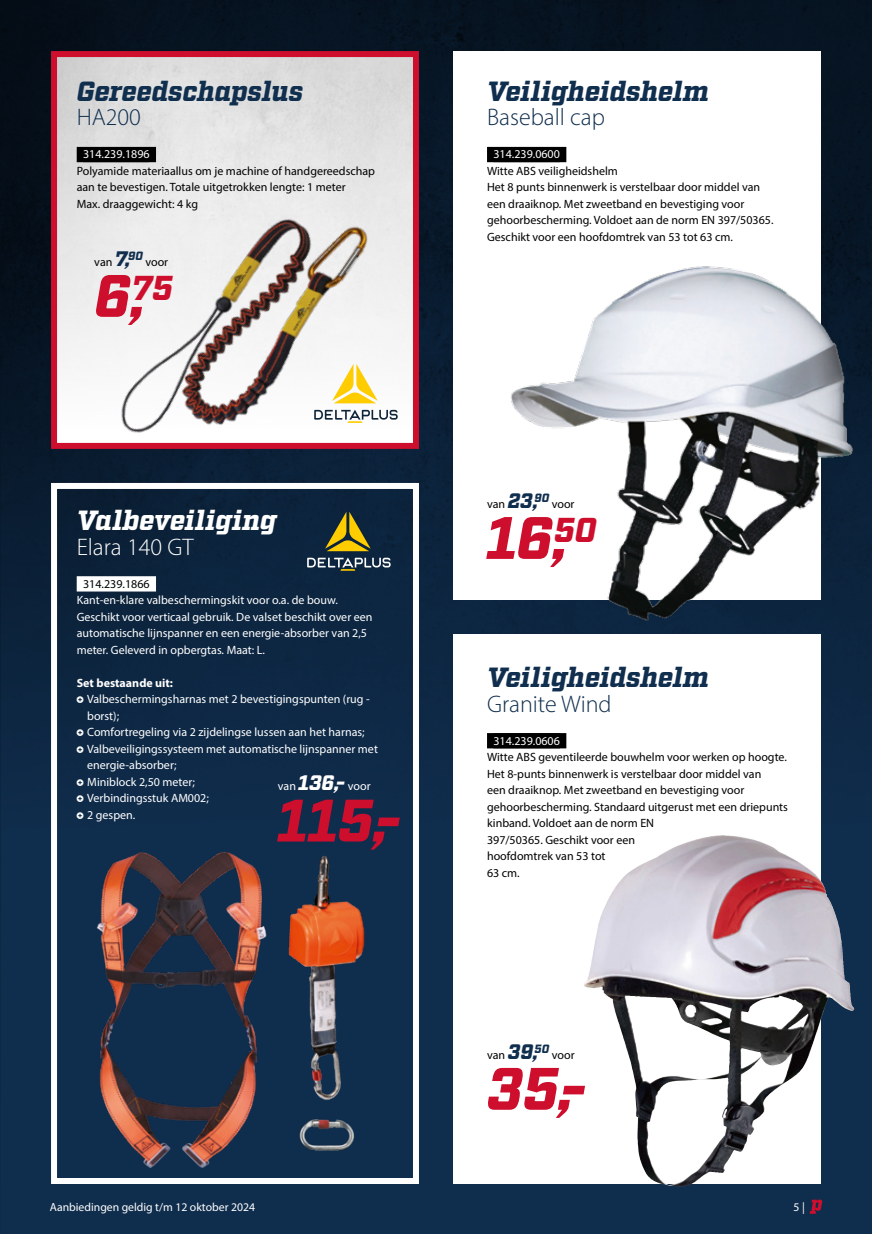
<style>
.page{position:relative;width:872px;height:1234px;background:#fff}
.page>*{position:absolute;margin:0;border:0;box-sizing:border-box;transform-origin:0 0}
.prijsblokje{font:italic 900 59.7px "Factoria";letter-spacing:-.005em;color:#cd0e2d}
.kop_blauw{font:italic 900 27.75px "Factoria";letter-spacing:-.01em;color:#102e4e}
.kop_wit{font:italic 900 27.75px "Factoria";color:#fff}
.subkop_blauw{font:300 24px "Myriad Pro";color:#102e4e}
.subkop_wit{font:300 24px "Myriad Pro";color:#fff}
.body{font:12px/16.5px "Myriad Pro";color:#000}
.opsomming{font:12px/16.5px "Myriad Pro";color:#fff}
.body-2{font:12px/16.5px "Myriad Pro";color:#fff}
.artikelnummer{font:12px "Myriad Pro";color:#fff}
.prijsblokje-2{font:12px "Myriad Pro";color:#000}
.body-3{font:700 12px "Myriad Pro";color:#fff}
.artikelnummer_wit{font:12px "Myriad Pro";color:#000}
.prijsblokje-3{font:12px "Myriad Pro";color:#fff}
.t1{font:11.7px "Myriad Pro";color:#fff}
.s1{font-family:"Factoria";font-weight:900;font-style:italic;font-size:21px;color:#102e4e}
.s2{font-family:"Probin";font-size:18px}
.s3{font-family:"Factoria";font-weight:900;font-style:italic;font-size:21px}
</style>
<div class="page">
<div style="left:0;top:0;width:872px;height:1233px;background:linear-gradient(to bottom,#040f1b,#15375b)"></div>
<img style="left:0;top:1183px;width:1px;height:50px">
<img style="left:58px;top:58px;width:354px;height:384px">
<div style="left:51px;top:51px;width:368px;height:398px;border:6px solid #cd0e2d"></div>
<div style="left:51px;top:483px;width:368px;height:700px;border:6px solid #fff"></div>
<svg style="left:453px;top:634px;width:368px;height:549px"></svg>
<div style="left:453px;top:51px;width:368px;height:549px;background:#fff"></div>
<div style="left:77px;top:147px;width:79px;height:15px;background:#000"></div>
<div style="left:77px;top:576px;width:79px;height:15px;background:#fff"></div>
<div style="left:487px;top:733px;width:79px;height:15px;background:#000"></div>
<div style="left:487px;top:147px;width:79px;height:15px;background:#000"></div>
<img style="left:494px;top:221px;width:378px;height:413px">
<img style="left:94px;top:850px;width:273px;height:319px">
<img style="left:609px;top:834px;width:111px;height:63px">
<svg style="left:325px;top:511px;width:46px;height:40px;background:#706923"></svg>
<svg style="left:307px;top:557px;width:83px;height:13px"></svg>
<svg style="left:385px;top:409px;width:13px;height:14px"></svg>
<img style="left:97px;top:162px;width:288px;height:330px">
<svg style="left:809px;top:1199px;width:13px;height:14px"></svg>
<p class="kop_blauw" style="left:77px;top:74px;width:228px">Gereedschapslus</p>
<p class="subkop_blauw" style="left:77px;top:103px;width:66px">HA200</p>
<p class="artikelnummer" style="left:83px;top:147px;width:68px">314.239.1896</p>
<p class="body" style="left:77px;top:162px;width:300px">Polyamide materiaallus om je machine of handgereedschap aan te bevestigen. Totale uitgetrokken lengte: 1 meter</p>
<p class="body" style="left:77px;top:195px;width:123px">Max. draaggewicht: 4 kg</p>
<p class="prijsblokje-2" style="left:94px;top:254px;width:75px">van <span class="s1">7,</span><sup>90</sup> voor</p>
<p class="prijsblokje" style="left:94px;top:260px;width:80px">6,<sup>75</sup></p>
<p class="kop_wit" style="left:77px;top:503px;width:202px">Valbeveiliging</p>
<p class="subkop_wit" style="left:77px;top:532px;width:118px">Elara 140 GT</p>
<p class="artikelnummer_wit" style="left:83px;top:576px;width:68px">314.239.1866</p>
<p class="body-2" style="left:77px;top:591px;width:297px">Kant-en-klare valbeschermingskit voor o.a. de bouw.<br>Geschikt voor verticaal gebruik. De valset beschikt over een automatische lijnspanner en een energie-absorber van 2,5 meter. Geleverd in opbergtas. Maat: L.</p>
<p class="body-3" style="left:77px;top:674px;width:98px">Set bestaande uit:</p>
<p class="opsomming" style="left:87px;top:690px;width:284px;text-indent:-10px"><span class="s2">•</span> Valbeschermingsharnas met 2 bevestigingspunten (rug - borst);</p>
<p class="opsomming" style="left:77px;top:723px;width:289px"><span class="s2">•</span> Comfortregeling via 2 zijdelingse lussen aan het harnas;</p>
<p class="opsomming" style="left:87px;top:740px;width:292px;text-indent:-10px"><span class="s2">•</span> Valbeveiligingssysteem met automatische lijnspanner met energie-absorber;</p>
<p class="opsomming" style="left:77px;top:773px;width:120px"><span class="s2">•</span> Miniblock 2,50 meter;</p>
<p class="opsomming" style="left:77px;top:789px;width:134px"><span class="s2">•</span> Verbindingsstuk AM002;</p>
<p class="opsomming" style="left:77px;top:806px;width:60px"><span class="s2">•</span> 2 gespen.</p>
<p class="prijsblokje-3" style="left:278px;top:778px;width:94px">van <span class="s3">136,-</span> voor</p>
<p class="prijsblokje" style="left:278px;top:784px;width:125px">115,-</p>
<p class="kop_blauw" style="left:487px;top:74px;width:224px">Veiligheidshelm</p>
<p class="subkop_blauw" style="left:487px;top:103px;width:120px">Baseball cap</p>
<p class="artikelnummer" style="left:493px;top:147px;width:68px">314.239.0600</p>
<p class="body" style="left:487px;top:162px;width:132px">Witte ABS veiligheidshelm</p>
<p class="body" style="left:487px;top:179px;width:288px">Het 8 punts binnenwerk is verstelbaar door middel van een draaiknop. Met zweetband en bevestiging voor gehoorbescherming. Voldoet aan de norm EN 397/50365.<br>Geschikt voor een hoofdomtrek van 53 tot 63 cm.</p>
<p class="prijsblokje-2" style="left:487px;top:496px;width:89px">van <span class="s1">23,</span><sup>90</sup> voor</p>
<p class="prijsblokje" style="left:487px;top:502px;width:111px">16,<sup>50</sup></p>
<p class="kop_blauw" style="left:487px;top:660px;width:224px">Veiligheidshelm</p>
<p class="subkop_blauw" style="left:487px;top:689px;width:126px">Granite Wind</p>
<p class="artikelnummer" style="left:493px;top:733px;width:68px">314.239.0606</p>
<p class="body" style="left:487px;top:748px;width:301px">Witte ABS geventileerde bouwhelm voor werken op hoogte.</p>
<p class="body" style="left:487px;top:765px;width:302px">Het 8-punts binnenwerk is verstelbaar door middel van<br>een draaiknop. Met zweetband en bevestiging voor gehoorbescherming. Standaard uitgerust met een driepunts kinband. Voldoet aan de norm EN<br>397/50365. Geschikt voor een<br>hoofdomtrek van 53 tot<br>63 cm.</p>
<p class="prijsblokje-2" style="left:487px;top:1047px;width:89px">van <span class="s1">39,</span><sup>50</sup> voor</p>
<p class="prijsblokje" style="left:487px;top:1052px;width:101px">35,-</p>
<p class="t1" style="left:50px;top:1199px;width:207px">Aanbiedingen geldig t/m 12 oktober 2024</p>
<p class="t1" style="left:793px;top:1199px;width:13px">5 |</p>
</div>
